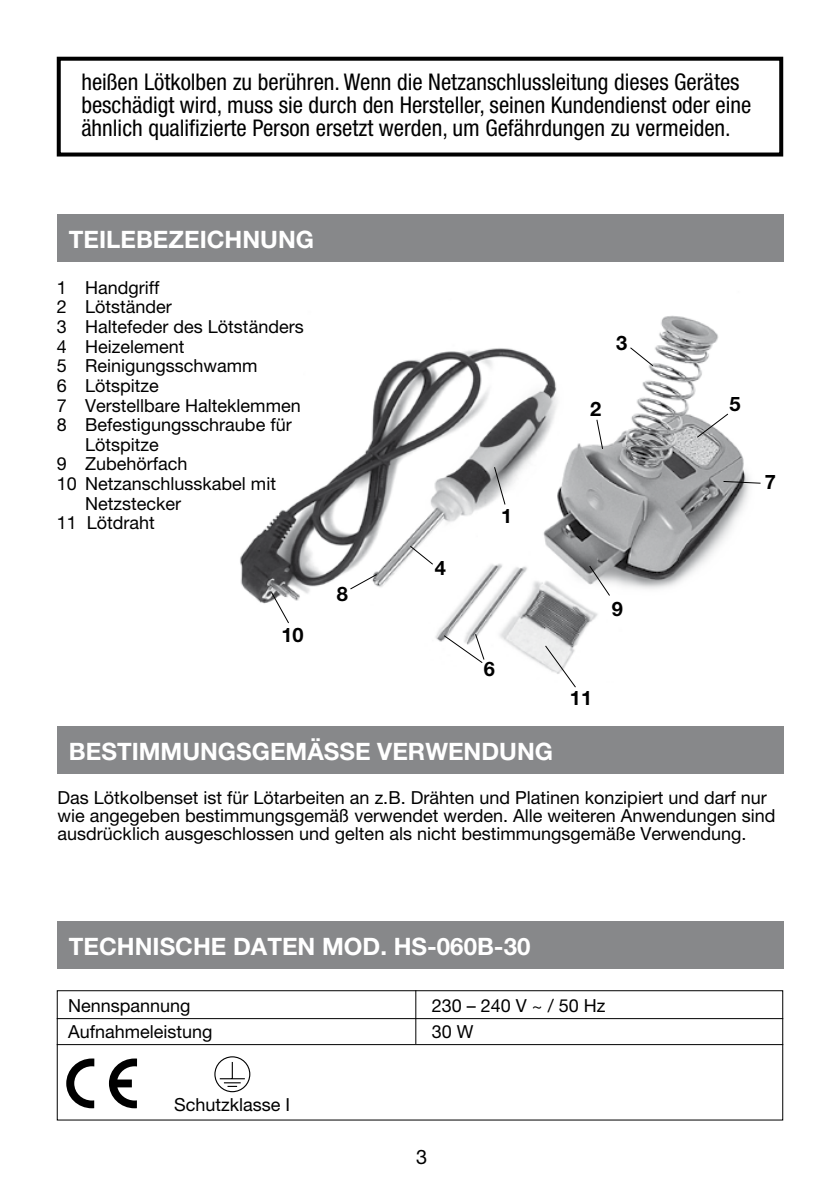
<style>
.page{position:relative;width:840px;height:1191px;background:#fff}
.page>*{position:absolute;margin:0;border:0;box-sizing:border-box;transform-origin:0 0}
.t1{font:700 24px "Helvetica Neue LT Pro";color:#fff}
.t2{font:condensed 23px/23px "Helvetica Neue LT Pro";color:#000}
.t3{font:700 20px "Helvetica Neue";color:#000}
.t4{font:700 20px "Helvetica Neue LT Pro";color:#000}
.t5{font:20px "Helvetica Neue";color:#000}
.t6{font:18px/18px "Helvetica Neue";color:#000}
</style>
<div class="page">
<img style="left:240px;top:315px;width:510px;height:351px">
<svg style="left:695px;top:412px;width:33px;height:27px"></svg>
<svg style="left:628px;top:346px;width:26px;height:21px"></svg>
<svg style="left:595px;top:418px;width:8px;height:32px"></svg>
<svg style="left:493px;top:466px;width:13px;height:40px"></svg>
<svg style="left:409px;top:545px;width:25px;height:20px"></svg>
<svg style="left:442px;top:633px;width:43px;height:31px"></svg>
<svg style="left:722px;top:480px;width:39px;height:4px"></svg>
<svg style="left:349px;top:573px;width:29px;height:17px"></svg>
<svg style="left:588px;top:564px;width:22px;height:33px"></svg>
<svg style="left:544px;top:644px;width:32px;height:44px"></svg>
<svg style="left:270px;top:591px;width:20px;height:33px"></svg>
<div style="left:57px;top:990px;width:725px;height:130px;background:#fff;border:1px solid #000"></div>
<hr style="left:57px;top:1018px;width:725px;height:1px;background:#000">
<hr style="left:57px;top:1044px;width:725px;height:1px;background:#000">
<hr style="left:415px;top:990px;width:1px;height:54px;background:#000">
<div style="left:57px;top:57px;width:725px;height:99px;border:4px solid #000"></div>
<svg style="left:220px;top:1062px;width:25px;height:25px"></svg>
<div style="left:214px;top:1056px;width:36px;height:36px;border:2px solid #000;border-radius:50%"></div>
<svg style="left:66px;top:1058px;width:71px;height:50px"></svg>
<div style="left:58px;top:214px;width:725px;height:48px;background:#87888a"></div>
<div style="left:58px;top:726px;width:725px;height:48px;background:#87888a"></div>
<div style="left:58px;top:921px;width:725px;height:47px;background:#87888a"></div>
<p class="t2" style="left:81px;top:70px;width:671px">heißen Lötkolben zu berühren. Wenn die Netzanschlussleitung dieses Gerätes beschädigt wird, muss sie durch den Hersteller, seinen Kundendienst oder eine ähnlich qualifizierte Person ersetzt werden, um Gefährdungen zu vermeiden.</p>
<h1 class="t1" style="left:69px;top:224px;width:246px">TEILEBEZEICHNUNG</h1>
<p class="t6" style="left:57px;top:278px;width:104px">1 Handgriff</p>
<p class="t6" style="left:57px;top:298px;width:117px">2 Lötständer</p>
<p class="t6" style="left:57px;top:317px;width:248px">3 Haltefeder des Lötständers</p>
<p class="t6" style="left:57px;top:337px;width:129px">4 Heizelement</p>
<p class="t6" style="left:57px;top:356px;width:202px">5 Reinigungsschwamm</p>
<p class="t6" style="left:57px;top:376px;width:104px">6 Lötspitze</p>
<p class="t6" style="left:57px;top:396px;width:245px">7 Verstellbare Halteklemmen</p>
<p class="t6" style="left:57px;top:415px;width:236px">8 Befestigungsschraube für</p>
<p class="t6" style="left:85px;top:435px;width:75px">Lötspitze</p>
<p class="t6" style="left:57px;top:454px;width:132px">9 Zubehörfach</p>
<p class="t6" style="left:57px;top:474px;width:221px">10 Netzanschlusskabel mit</p>
<p class="t6" style="left:85px;top:494px;width:97px">Netzstecker</p>
<p class="t6" style="left:57px;top:513px;width:100px">11 Lötdraht</p>
<p class="t3" style="left:281px;top:622px;width:24px">10</p>
<p class="t3" style="left:336px;top:581px;width:13px">8</p>
<p class="t4" style="left:434px;top:556px;width:13px">4</p>
<p class="t4" style="left:501px;top:504px;width:13px">1</p>
<p class="t4" style="left:483px;top:656px;width:13px">6</p>
<p class="t4" style="left:615px;top:330px;width:13px">3</p>
<p class="t4" style="left:590px;top:396px;width:13px">2</p>
<p class="t3" style="left:611px;top:596px;width:13px">9</p>
<p class="t3" style="left:569px;top:685px;width:24px">11</p>
<p class="t4" style="left:729px;top:392px;width:13px">5</p>
<p class="t3" style="left:764px;top:469px;width:13px">7</p>
<h1 class="t1" style="left:69px;top:736px;width:485px">BESTIMMUNGSGEMÄSSE VERWENDUNG</h1>
<p class="t6" style="left:58px;top:788px;width:719px">Das Lötkolbenset ist für Lötarbeiten an z.B. Drähten und Platinen konzipiert und darf nur wie angegeben bestimmungsgemäß verwendet werden. Alle weiteren Anwendungen sind ausdrücklich ausgeschlossen und gelten als nicht bestimmungsgemäße Verwendung.</p>
<h1 class="t1" style="left:69px;top:932px;width:462px">TECHNISCHE DATEN MOD. HS-060B-30</h1>
<p class="t6" style="left:68px;top:996px;width:124px">Nennspannung</p>
<p class="t6" style="left:431px;top:996px;width:175px">230 – 240 V ~ / 50 Hz</p>
<p class="t6" style="left:68px;top:1022px;width:146px">Aufnahmeleistung</p>
<p class="t6" style="left:431px;top:1022px;width:43px">30 W</p>
<p class="t6" style="left:174px;top:1095px;width:117px">Schutzklasse I</p>
<p class="t5" style="left:416px;top:1144px;width:13px">3</p>
</div>
